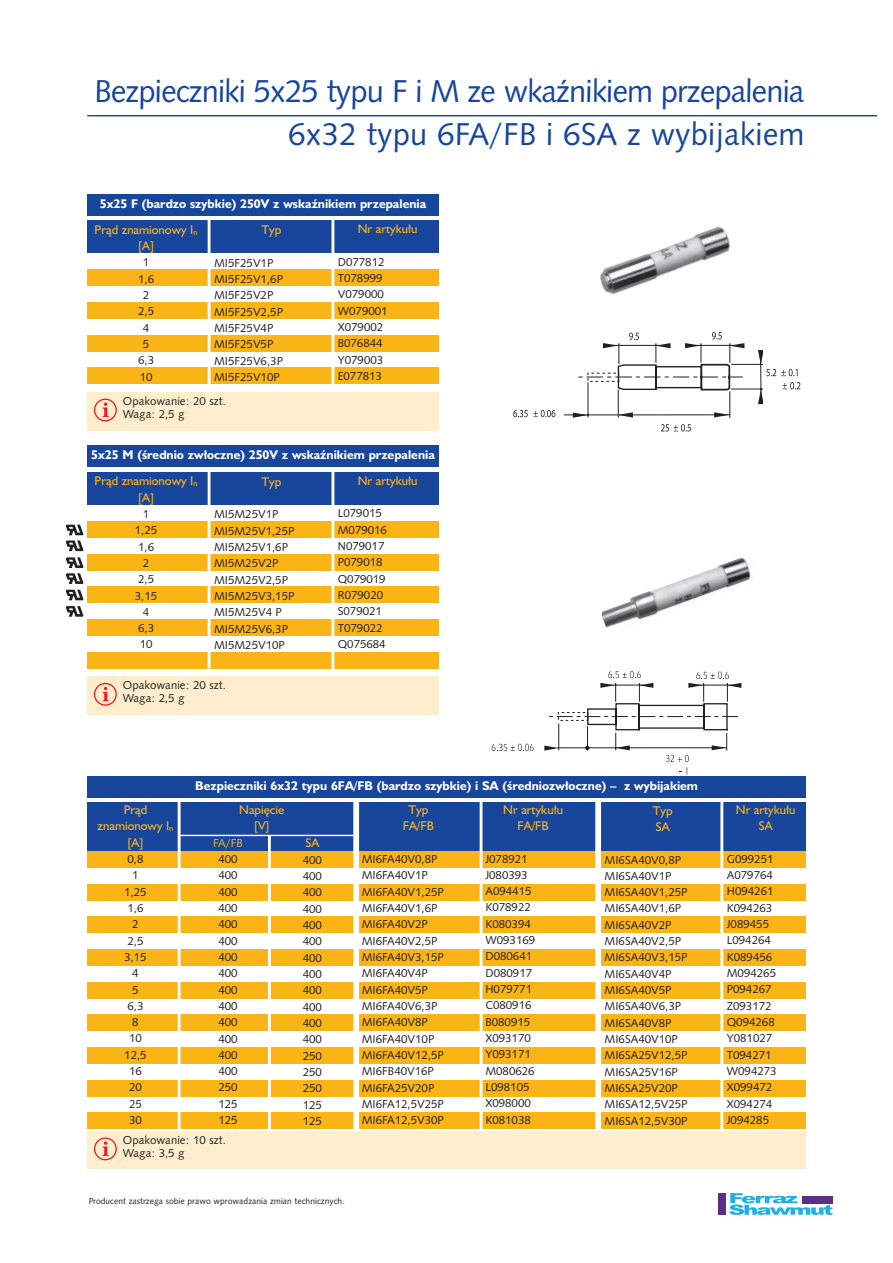
<style>
.page{position:relative;width:893px;height:1263px;background:#fff}
.page>*{position:absolute;margin:0;border:0;box-sizing:border-box;transform-origin:0 0}
.t1{font:31.65px/43.2px "Humanst 531 PL Roman A";letter-spacing:-.035em;color:#18469d;text-align:right}
.t2{font:11.55px/16.4px "Humanst 531 PL Roman A";color:#231f20}
.t3{font:700 11.55px "Humanst 521 PL";color:#fff}
.t4{font:11.55px/16.4px "Humanst 521 PL";color:#fbb416;text-align:center}
.t5{font:11.55px "Humanst 531 PL Roman A";color:#fbb416}
.t6{font:8.7px "Humanst 531 PL Roman A";color:#231f20}
</style>
<div class="page">
<svg style="left:729px;top:1193px;width:103px;height:22px"></svg>
<div style="left:801px;top:1196px;width:31px;height:7px;background:#5d2e86"></div>
<div style="left:718px;top:1193px;width:8px;height:22px;background:#5d2e86"></div>
<div style="left:87px;top:802px;width:719px;height:50px;background:#18469d"></div>
<div style="left:87px;top:851px;width:719px;height:17px;background:#fbb416"></div>
<div style="left:87px;top:884px;width:719px;height:16px;background:#fbb416"></div>
<div style="left:87px;top:917px;width:719px;height:16px;background:#fbb416"></div>
<div style="left:87px;top:949px;width:719px;height:17px;background:#fbb416"></div>
<div style="left:87px;top:982px;width:719px;height:16px;background:#fbb416"></div>
<div style="left:87px;top:1015px;width:719px;height:16px;background:#fbb416"></div>
<div style="left:87px;top:1047px;width:719px;height:17px;background:#fbb416"></div>
<div style="left:87px;top:1080px;width:719px;height:16px;background:#fbb416"></div>
<div style="left:87px;top:1113px;width:719px;height:16px;background:#fbb416"></div>
<hr style="left:479px;top:800px;width:3px;height:354px;background:#fff">
<div style="left:87px;top:776px;width:719px;height:21px;background:#18469d"></div>
<hr style="left:178px;top:801px;width:2px;height:350px;background:#fff">
<hr style="left:268px;top:835px;width:3px;height:321px;background:#fff">
<div style="left:353px;top:800px;width:6px;height:353px;background:#fff"></div>
<hr style="left:179px;top:835px;width:177px;height:1px;background:#fff">
<hr style="left:720px;top:800px;width:3px;height:350px;background:#fff">
<div style="left:595px;top:800px;width:6px;height:350px;background:#fff"></div>
<div style="left:87px;top:1131px;width:719px;height:37px;background:#feeece"></div>
<svg style="left:94px;top:1137px;width:23px;height:23px"></svg>
<div style="left:87px;top:220px;width:352px;height:33px;background:#18469d"></div>
<div style="left:87px;top:270px;width:352px;height:16px;background:#fbb416"></div>
<div style="left:87px;top:302px;width:352px;height:17px;background:#fbb416"></div>
<div style="left:87px;top:335px;width:352px;height:16px;background:#fbb416"></div>
<div style="left:87px;top:368px;width:352px;height:16px;background:#fbb416"></div>
<div style="left:87px;top:194px;width:352px;height:21px;background:#18469d"></div>
<hr style="left:208px;top:219px;width:2px;height:170px;background:#fff">
<hr style="left:331px;top:219px;width:3px;height:170px;background:#fff">
<div style="left:87px;top:392px;width:352px;height:38px;background:#feeece"></div>
<svg style="left:94px;top:399px;width:23px;height:22px"></svg>
<div style="left:87px;top:472px;width:352px;height:32px;background:#18469d"></div>
<div style="left:87px;top:521px;width:352px;height:17px;background:#fbb416"></div>
<div style="left:87px;top:554px;width:352px;height:16px;background:#fbb416"></div>
<div style="left:87px;top:587px;width:352px;height:16px;background:#fbb416"></div>
<div style="left:87px;top:619px;width:352px;height:17px;background:#fbb416"></div>
<div style="left:87px;top:652px;width:352px;height:16px;background:#fbb416"></div>
<div style="left:87px;top:446px;width:352px;height:21px;background:#18469d"></div>
<hr style="left:208px;top:470px;width:2px;height:198px;background:#fff">
<hr style="left:331px;top:470px;width:3px;height:200px;background:#fff">
<div style="left:87px;top:676px;width:352px;height:39px;background:#feeece"></div>
<svg style="left:94px;top:683px;width:23px;height:23px"></svg>
<svg style="left:491px;top:744px;width:42px;height:7px"></svg>
<svg style="left:544px;top:671px;width:197px;height:91px"></svg>
<img style="left:600px;top:226px;width:131px;height:69px">
<hr style="left:760px;top:356px;width:1px;height:43px;background:#231f20">
<hr style="left:731px;top:364px;width:31px;height:1px;background:#231f20">
<hr style="left:730px;top:389px;width:32px;height:1px;background:#231f20">
<svg style="left:758px;top:389px;width:4px;height:15px"></svg>
<hr style="left:564px;top:415px;width:54px;height:1px;background:#231f20">
<svg style="left:758px;top:350px;width:39px;height:26px"></svg>
<svg style="left:782px;top:382px;width:18px;height:7px"></svg>
<svg style="left:661px;top:424px;width:29px;height:8px"></svg>
<svg style="left:572px;top:332px;width:172px;height:86px"></svg>
<svg style="left:513px;top:410px;width:14px;height:7px"></svg>
<svg style="left:533px;top:410px;width:22px;height:7px"></svg>
<hr style="left:87px;top:115px;width:789px;height:1px;background:#18469d">
<svg style="left:66px;top:524px;width:18px;height:93px"></svg>
<img style="left:602px;top:559px;width:149px;height:69px">
<h1 class="t1" style="left:94px;top:73px;width:711px">Bezpieczniki 5x25 typu F i M ze wkaŸnikiem przepalenia<br>6x32 typu 6FA/FB i 6SA z wybijakiem</h1>
<p class="t3" style="left:100px;top:199px;width:328px">5x25 F (bardzo szybkie) 250V z wskaźnikiem przepalenia</p>
<p class="t4" style="left:95px;top:222px;width:104px">Prąd znamionowy I<sub>n </sub>[A]</p>
<p class="t2" style="left:138px;top:255px;width:18px;text-align:center">1<br>1,6<br>2<br>2,5<br>4<br>5<br>6,3<br>10</p>
<p class="t4" style="left:261px;top:223px;width:21px">Typ</p>
<p class="t2" style="left:214px;top:256px;width:70px">MI5F25V1P<br>MI5F25V1,6P<br>MI5F25V2P<br>MI5F25V2,5P<br>MI5F25V4P<br>MI5F25V5P<br>MI5F25V6,3P<br>MI5F25V10P</p>
<p class="t2" style="left:123px;top:395px;width:105px;line-height:12.9px">Opakowanie: 20 szt.<br>Waga: 2,5 g</p>
<p class="t4" style="left:358px;top:222px;width:61px">Nr artykułu</p>
<p class="t2" style="left:338px;top:255px;width:51px">D077812<br>T078999<br>V079000<br>W079001<br>X079002<br>B076844<br>Y079003<br>E077813</p>
<p class="t3" style="left:91px;top:451px;width:345px">5x25 M (średnio zwłoczne) 250V z wskaźnikiem przepalenia</p>
<p class="t4" style="left:95px;top:474px;width:104px">Prąd znamionowy I<sub>n </sub>[A]</p>
<p class="t2" style="left:135px;top:507px;width:24px;text-align:center">1<br>1,25<br>1,6<br>2<br>2,5<br>3,15<br>4<br>6,3<br>10</p>
<p class="t4" style="left:261px;top:475px;width:21px">Typ</p>
<p class="t2" style="left:214px;top:507px;width:82px">MI5M25V1P<br>MI5M25V1,25P<br>MI5M25V1,6P<br>MI5M25V2P<br>MI5M25V2,5P<br>MI5M25V3,15P<br>MI5M25V4 P<br>MI5M25V6,3P<br>MI5M25V10P</p>
<p class="t2" style="left:123px;top:680px;width:105px;line-height:12.9px">Opakowanie: 20 szt.<br>Waga: 2,5 g</p>
<p class="t4" style="left:358px;top:474px;width:61px">Nr artykułu</p>
<p class="t2" style="left:338px;top:506px;width:51px">L079015<br>M079016<br>N079017<br>P079018<br>Q079019<br>R079020<br>S079021<br>T079022<br>Q075684</p>
<p class="t4" style="left:98px;top:803px;width:77px">Prąd znamionowy I<sub>n </sub>[A]</p>
<p class="t2" style="left:124px;top:852px;width:24px;text-align:center">0,8<br>1<br>1,25<br>1,6<br>2<br>2,5<br>3,15<br>4<br>5<br>6,3<br>8<br>10<br>12,5<br>16<br>20<br>25<br>30</p>
<p class="t3" style="left:195px;top:781px;width:504px">Bezpieczniki 6x32 typu 6FA/FB (bardzo szybkie) i SA (średniozwłoczne) – z wybijakiem</p>
<p class="t4" style="left:239px;top:803px;width:47px">Napięcie [V]</p>
<p class="t5" style="left:213px;top:838px;width:31px">FA/FB</p>
<p class="t2" style="left:218px;top:852px;width:21px;text-align:justify">400<br>400<br>400<br>400<br>400<br>400<br>400<br>400<br>400<br>400<br>400<br>400<br>400<br>400<br>250<br>125<br>125</p>
<p class="t4" style="left:305px;top:836px;width:15px">SA</p>
<p class="t2" style="left:303px;top:853px;width:21px;text-align:justify">400<br>400<br>400<br>400<br>400<br>400<br>400<br>400<br>400<br>400<br>400<br>400<br>250<br>250<br>250<br>125<br>125</p>
<p class="t4" style="left:403px;top:803px;width:33px">Typ<br>FA/FB</p>
<p class="t2" style="left:362px;top:852px;width:84px">MI6FA40V0,8P<br>MI6FA40V1P<br>MI6FA40V1,25P<br>MI6FA40V1,6P<br>MI6FA40V2P<br>MI6FA40V2,5P<br>MI6FA40V3,15P<br>MI6FA40V4P<br>MI6FA40V5P<br>MI6FA40V6,3P<br>MI6FA40V8P<br>MI6FA40V10P<br>MI6FA40V12,5P<br>MI6FB40V16P<br>MI6FA25V20P<br>MI6FA12,5V25P<br>MI6FA12,5V30P</p>
<p class="t4" style="left:503px;top:802px;width:61px">Nr artykułu<br>FA/FB</p>
<p class="t2" style="left:485px;top:851px;width:51px">J078921<br>J080393<br>A094415<br>K078922<br>K080394<br>W093169<br>D080641<br>D080917<br>H079771<br>C080916<br>B080915<br>X093170<br>Y093171<br>M080626<br>L098105<br>X098000<br>K081038</p>
<p class="t4" style="left:652px;top:803px;width:21px;text-align:left">Typ<br>SA</p>
<p class="t2" style="left:604px;top:852px;width:84px">MI6SA40V0,8P<br>MI6SA40V1P<br>MI6SA40V1,25P<br>MI6SA40V1,6P<br>MI6SA40V2P<br>MI6SA40V2,5P<br>MI6SA40V3,15P<br>MI6SA40V4P<br>MI6SA40V5P<br>MI6SA40V6,3P<br>MI6SA40V8P<br>MI6SA40V10P<br>MI6SA25V12,5P<br>MI6SA25V16P<br>MI6SA25V20P<br>MI6SA12,5V25P<br>MI6SA12,5V30P</p>
<p class="t2" style="left:123px;top:1134px;width:105px;line-height:12.9px">Opakowanie: 10 szt.<br>Waga: 3,5 g</p>
<p class="t6" style="left:89px;top:1197px;width:257px">Producent zastrzega sobie prawo wprowadzania zmian technicznych.</p>
<p class="t4" style="left:735px;top:803px;width:61px">Nr artykułu<br>SA</p>
<p class="t2" style="left:726px;top:852px;width:51px">G099251<br>A079764<br>H094261<br>K094263<br>J089455<br>L094264<br>K089456<br>M094265<br>P094267<br>Z093172<br>Q094268<br>Y081027<br>T094271<br>W094273<br>X099472<br>X094274<br>J094285</p>
</div>
